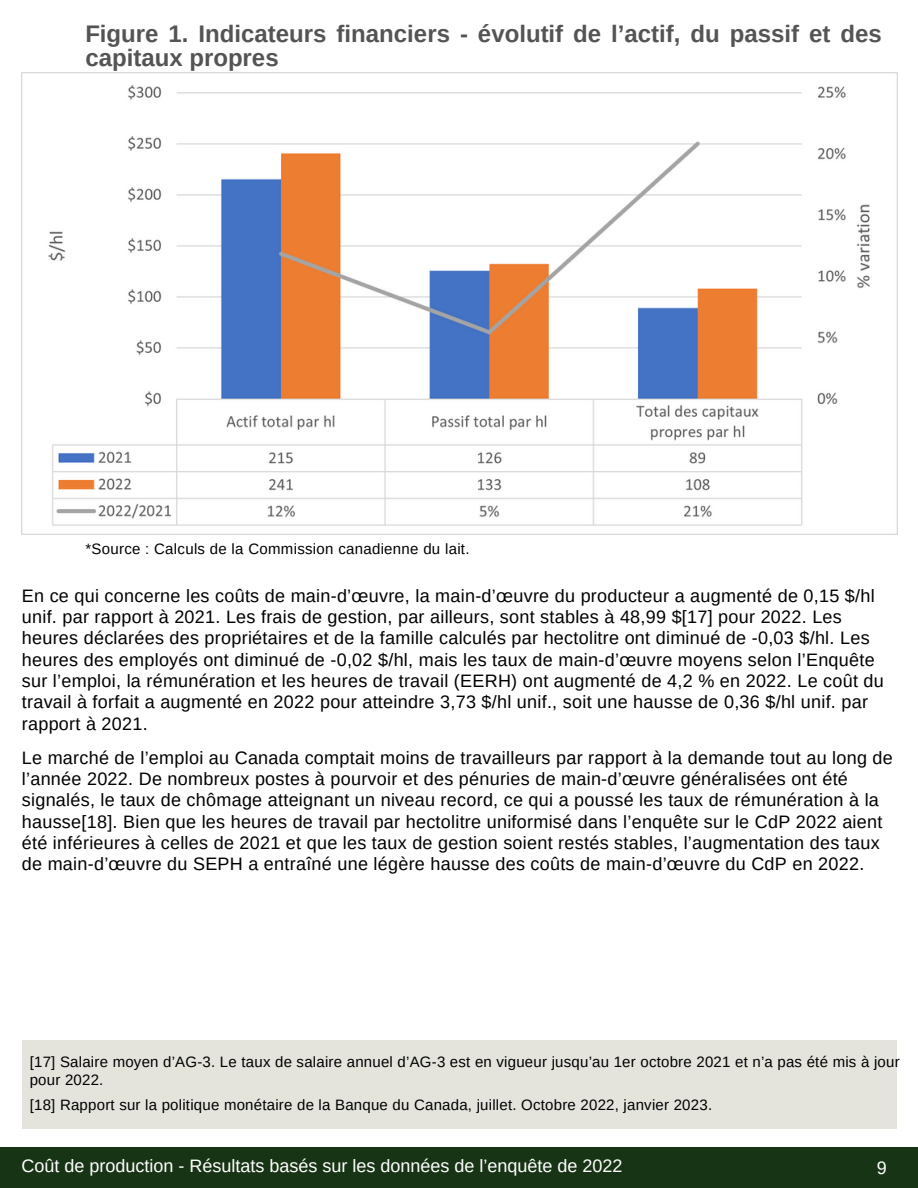
<style>
.page{position:relative;width:918px;height:1188px;background:#fff}
.page>*{position:absolute;margin:0;border:0;box-sizing:border-box;transform-origin:0 0}
.t1{font:700 24px/23.7px "Arimo";color:#545454}
.t2{font:18px/21.3px "Arimo";letter-spacing:.015em;color:#000}
.t3{font:18px "Arimo";color:#fff}
.t4{font:15px/18px "Arimo";letter-spacing:.015em;color:#000}
</style>
<div class="page">
<div style="left:0;top:1148px;width:918px;height:40px;background:#153212"></div>
<div style="left:22px;top:1040px;width:875px;height:89px;background:#e4e4dd"></div>
<img style="left:22px;top:73px;width:875px;height:461px">
<p class="t1" style="left:85px;top:22px;width:798px">Figure 1. Indicateurs financiers - évolutif de l’actif, du passif et des capitaux propres</p>
<p class="t4" style="left:85px;top:540px;width:386px">*Source : Calculs de la Commission canadienne du lait.</p>
<p class="t2" style="left:22px;top:585px;width:864px">En ce qui concerne les coûts de main-d’œuvre, la main-d’œuvre du producteur a augmenté de 0,15 $/hl unif. par rapport à 2021. Les frais de gestion, par ailleurs, sont stables à 48,99 $[17] pour 2022. Les heures déclarées des propriétaires et de la famille calculés par hectolitre ont diminué de -0,03 $/hl. Les heures des employés ont diminué de -0,02 $/hl, mais les taux de main-d’œuvre moyens selon l’Enquête sur l’emploi, la rémunération et les heures de travail (EERH) ont augmenté de 4,2 % en 2022. Le coût du travail à forfait a augmenté en 2022 pour atteindre 3,73 $/hl unif., soit une hausse de 0,36 $/hl unif. par rapport à 2021.</p>
<p class="t2" style="left:22px;top:747px;width:873px">Le marché de l’emploi au Canada comptait moins de travailleurs par rapport à la demande tout au long de l’année 2022. De nombreux postes à pourvoir et des pénuries de main-d’œuvre généralisées ont été signalés, le taux de chômage atteignant un niveau record, ce qui a poussé les taux de rémunération à la hausse[18]. Bien que les heures de travail par hectolitre uniformisé dans l’enquête sur le CdP 2022 aient été inférieures à celles de 2021 et que les taux de gestion soient restés stables, l’augmentation des taux de main-d’œuvre du SEPH a entraîné une légère hausse des coûts de main-d’œuvre du CdP en 2022.</p>
<p class="t4" style="left:30px;top:1053px;width:871px">[17] Salaire moyen d’AG-3. Le taux de salaire annuel d’AG-3 est en vigueur jusqu’au 1er octobre 2021 et n’a pas été mis à jour pour 2022.</p>
<p class="t4" style="left:30px;top:1096px;width:684px">[18] Rapport sur la politique monétaire de la Banque du Canada, juillet. Octobre 2022, janvier 2023.</p>
<p class="t3" style="left:21px;top:1156px;width:603px">Coût de production - Résultats basés sur les données de l’enquête de 2022</p>
<p class="t3" style="left:877px;top:1158px;width:12px">9</p>
</div>
